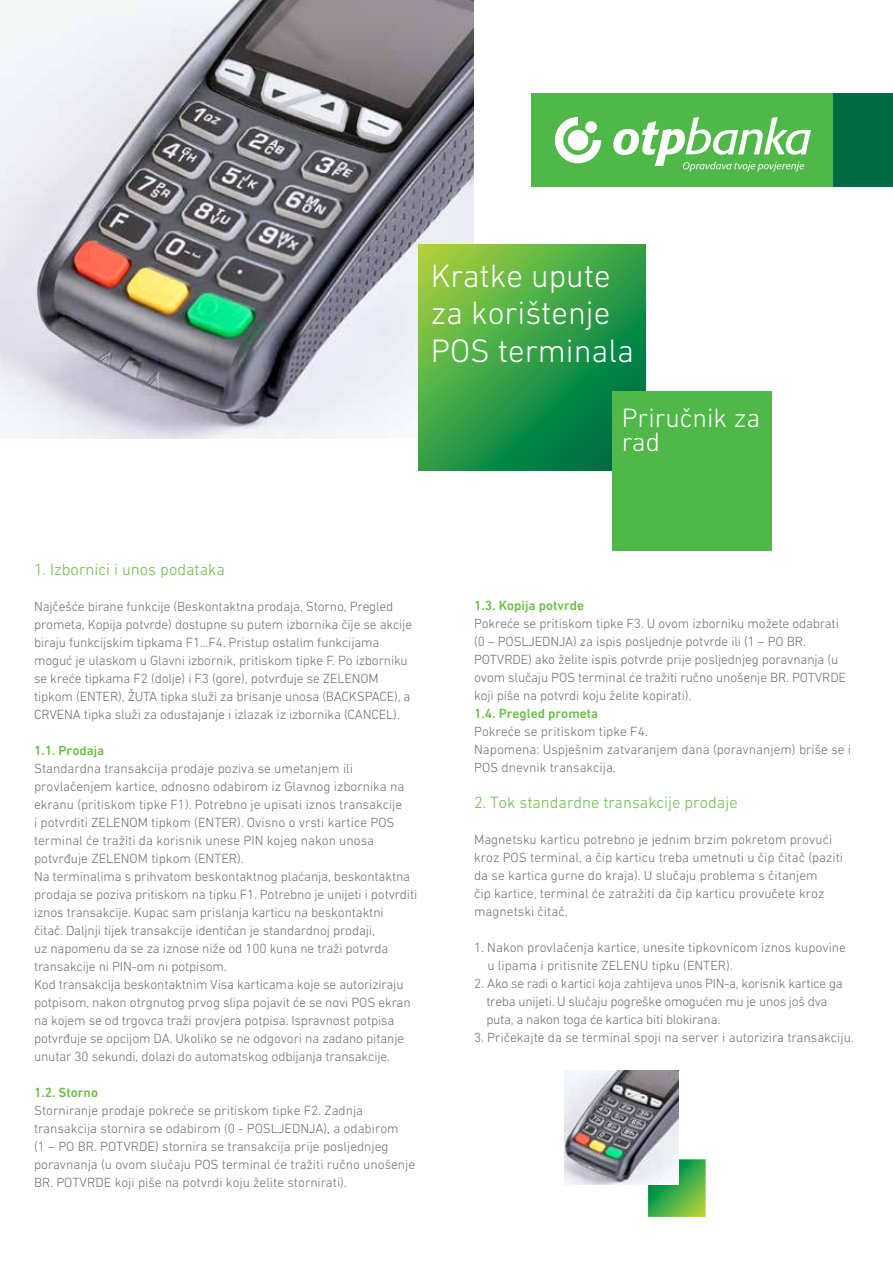
<style>
.page{position:relative;width:893px;height:1263px;background:#fff}
.page>*{position:absolute;margin:0;border:0;box-sizing:border-box;transform-origin:0 0}
.t1{font:300 33px/37.5px "DIN Next W1 G";color:#fff}
.t2{font:300 27px/24px "DIN Next W1 G";color:#fff}
.t3{font:300 16.5px "DIN Next W1 G";color:#69bd45}
.t4{font:300 13.5px/18px "DIN Next W1 G";letter-spacing:-.01em;color:#6d6e71}
.t5{font:500 13.5px "DIN Next W1 G";color:#69bd45}
</style>
<div class="page">
<img style="left:0;top:0;width:474px;height:439px">
<svg style="left:419px;top:244px;width:226px;height:227px;background:#3aa045"></svg>
<div style="left:612px;top:391px;width:160px;height:160px;background:#50b848"></div>
<div style="left:531px;top:94px;width:303px;height:93px;background:#50b848"></div>
<div style="left:834px;top:94px;width:59px;height:93px;background:#006b43"></div>
<svg style="left:555px;top:117px;width:46px;height:46px"></svg>
<div style="left:568px;top:130px;width:20px;height:20px;background:#fff;border-radius:50%"></div>
<div style="left:585px;top:121px;width:12px;height:12px;background:#fff;border-radius:50%"></div>
<svg style="left:613px;top:117px;width:198px;height:55px"></svg>
<svg style="left:648px;top:1159px;width:58px;height:58px;background:#4eb24a"></svg>
<img style="left:564px;top:1070px;width:115px;height:114px">
<h1 class="t1" style="left:431px;top:256px;width:205px">Kratke upute za korištenje<br>POS terminala</h1>
<h2 class="t2" style="left:622px;top:405px;width:140px">Priručnik za rad</h2>
<p class="t3" style="left:34px;top:560px;width:192px">1. Izbornici i unos podataka</p>
<p class="t4" style="left:34px;top:597px;width:380px">Najčešće birane funkcije (Beskontaktna prodaja, Storno, Pregled prometa, Kopija potvrde) dostupne su putem izbornika čije se akcije biraju funkcijskim tipkama F1...F4. Pristup ostalim funkcijama moguć je ulaskom u Glavni izbornik, pritiskom tipke F. Po izborniku se kreće tipkama F2 (dolje) i F3 (gore), potvrđuje se ZELENOM tipkom (ENTER), ŽUTA tipka služi za brisanje unosa (BACKSPACE), a CRVENA tipka služi za odustajanje i izlazak iz izbornika (CANCEL).</p>
<p class="t5" style="left:34px;top:743px;width:72px">1.1. Prodaja</p>
<p class="t4" style="left:34px;top:759px;width:385px">Standardna transakcija prodaje poziva se umetanjem ili provlačenjem kartice, odnosno odabirom iz Glavnog izbornika na ekranu (pritiskom tipke F1). Potrebno je upisati iznos transakcije<br>i potvrditi ZELENOM tipkom (ENTER). Ovisno o vrsti kartice POS terminal će tražiti da korisnik unese PIN kojeg nakon unosa potvrđuje ZELENOM tipkom (ENTER).<br>Na terminalima s prihvatom beskontaktnog plaćanja, beskontaktna prodaja se poziva pritiskom na tipku F1. Potrebno je unijeti i potvrditi iznos transakcije. Kupac sam prislanja karticu na beskontaktni<br>čitač. Daljnji tijek transakcije identičan je standardnoj prodaji,<br>uz napomenu da se za iznose niže od 100 kuna ne traži potvrda transakcije ni PIN-om ni potpisom.<br>Kod transakcija beskontaktnim Visa karticama koje se autoriziraju potpisom, nakon otrgnutog prvog slipa pojavit će se novi POS ekran na kojem se od trgovca traži provjera potpisa. Ispravnost potpisa potvrđuje se opcijom DA. Ukoliko se ne odgovori na zadano pitanje unutar 30 sekundi, dolazi do automatskog odbijanja transakcije.</p>
<p class="t5" style="left:34px;top:1085px;width:66px">1.2. Storno</p>
<p class="t4" style="left:34px;top:1101px;width:383px">Storniranje prodaje pokreće se pritiskom tipke F2. Zadnja transakcija stornira se odabirom (0 - POSLJEDNJA), a odabirom<br>(1 – PO BR. POTVRDE) stornira se transakcija prije posljednjeg poravnanja (u ovom slučaju POS terminal će tražiti ručno unošenje BR. POTVRDE koji piše na potvrdi koju želite stornirati).</p>
<p class="t5" style="left:474px;top:598px;width:112px">1.3. Kopija potvrde</p>
<p class="t4" style="left:474px;top:614px;width:373px">Pokreće se pritiskom tipke F3. U ovom izborniku možete odabrati (0 – POSLJEDNJA) za ispis posljednje potvrde ili (1 – PO BR.<br>POTVRDE) ako želite ispis potvrde prije posljednjeg poravnanja (u ovom slučaju POS terminal će tražiti ručno unošenje BR. POTVRDE koji piše na potvrdi koju želite kopirati).</p>
<p class="t5" style="left:474px;top:705px;width:126px">1.4. Pregled prometa</p>
<p class="t4" style="left:474px;top:722px;width:378px">Pokreće se pritiskom tipke F4.<br>Napomena: Uspješnim zatvaranjem dana (poravnanjem) briše se i<br>POS dnevnik transakcija.</p>
<p class="t3" style="left:474px;top:793px;width:265px">2. Tok standardne transakcije prodaje</p>
<p class="t4" style="left:474px;top:830px;width:370px">Magnetsku karticu potrebno je jednim brzim pokretom provući kroz POS terminal, a čip karticu treba umetnuti u čip čitač (paziti da se kartica gurne do kraja). U slučaju problema s čitanjem<br>čip kartice, terminal će zatražiti da čip karticu provučete kroz magnetski čitač.</p>
<p class="t4" style="left:487px;top:938px;width:360px;text-indent:-13px">1. Nakon provlačenja kartice, unesite tipkovnicom iznos kupovine u lipama i pritisnite ZELENU tipku (ENTER).</p>
<p class="t4" style="left:486px;top:974px;width:358px;text-indent:-12px">2. Ako se radi o kartici koja zahtijeva unos PIN-a, korisnik kartice ga treba unijeti. U slučaju pogreške omogućen mu je unos još dva puta, a nakon toga će kartica biti blokirana.</p>
<p class="t4" style="left:474px;top:1028px;width:381px">3. Pričekajte da se terminal spoji na server i autorizira transakciju.</p>
</div>
